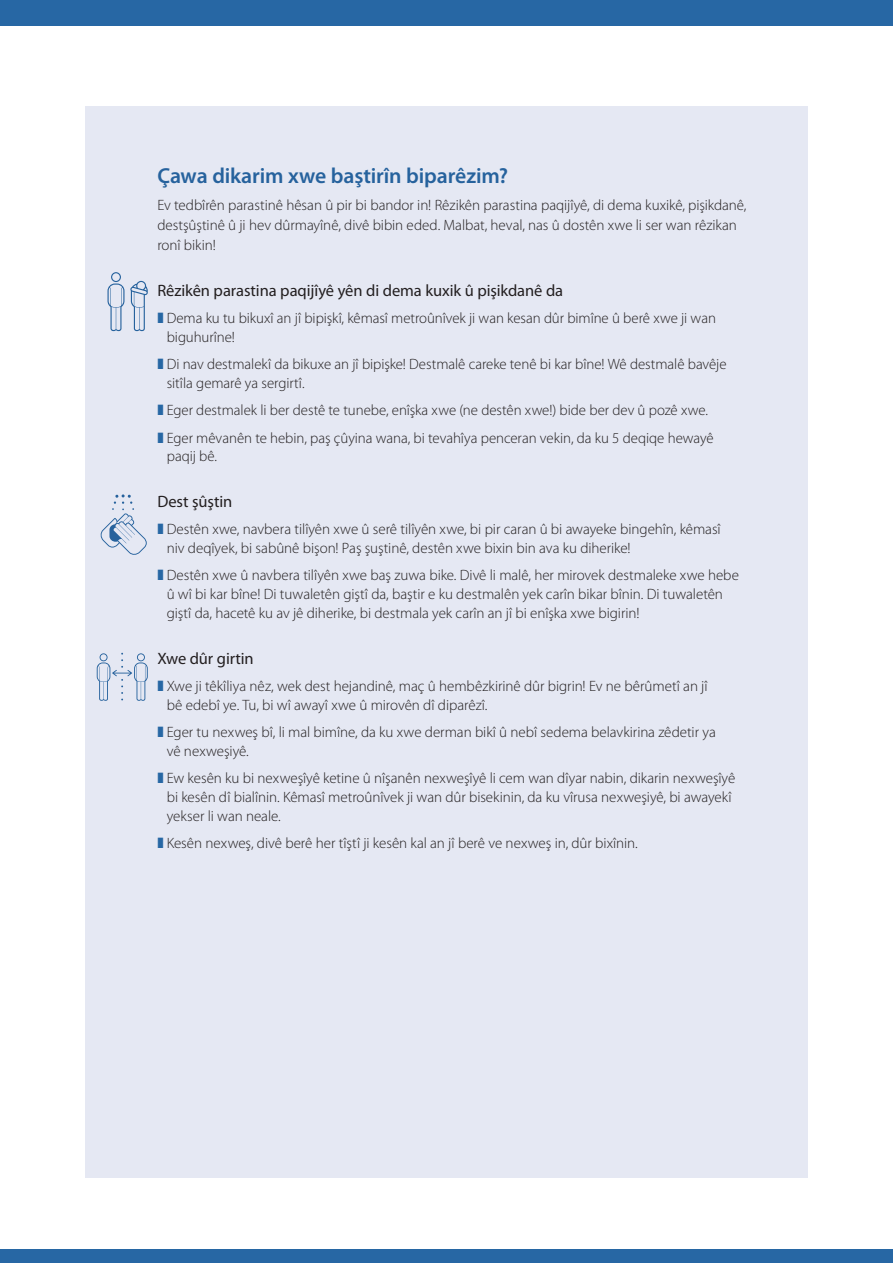
<style>
.page{position:relative;width:893px;height:1263px;background:#fff}
.page>*{position:absolute;margin:0;border:0;box-sizing:border-box;transform-origin:0 0}
.Head_1{font:600 21.75px "Myriad Pro";letter-spacing:-.01em;color:#26629d}
.Head_2{font:16.5px "Myriad Pro";letter-spacing:-.005em;color:#231f20}
.Fließ_10_aufzählung{font:300 15px/18.8px "Myriad Pro";letter-spacing:-.005em;color:#231f20}
.Fließ_10{font:300 15px/20.2px "Myriad Pro";letter-spacing:-.005em;color:#231f20}
.s1{color:#2767a4}
</style>
<div class="page">
<div style="left:0;top:0;width:893px;height:26px;background:#2767a4"></div>
<div style="left:0;top:1249px;width:893px;height:14px;background:#2767a4"></div>
<div style="left:85px;top:106px;width:723px;height:1072px;background:#e5e8f3"></div>
<svg style="left:100px;top:494px;width:47px;height:61px"></svg>
<svg style="left:130px;top:281px;width:18px;height:50px"></svg>
<svg style="left:108px;top:272px;width:16px;height:59px"></svg>
<svg style="left:97px;top:653px;width:51px;height:48px"></svg>
<p class="Head_1" style="left:157px;top:164px;width:352px">Çawa dikarim xwe baştirîn biparêzim?</p>
<p class="Fließ_10" style="left:157px;top:195px;width:591px">Ev tedbîrên parastinê hêsan û pir bi bandor in! Rêzikên parastina paqijîyê, di dema kuxikê, pişikdanê, destşûştinê û ji hev dûrmayînê, divê bibin eded. Malbat, heval, nas û dostên xwe li ser wan rêzikan ronî bikin!</p>
<p class="Head_2" style="left:157px;top:282px;width:407px">Rêzikên parastina paqijîyê yên di dema kuxik û pişikdanê da</p>
<p class="Fließ_10_aufzählung" style="left:167px;top:309px;width:551px;text-indent:-9px"><span class="s1">❚</span> Dema ku tu bikuxî an jî bipişkî, kêmasî metroûnîvek ji wan kesan dûr bimîne û berê xwe ji wan biguhurîne!</p>
<p class="Fließ_10_aufzählung" style="left:167px;top:355px;width:561px;text-indent:-9px"><span class="s1">❚</span> Di nav destmalekî da bikuxe an jî bipişke! Destmalê careke tenê bi kar bîne! Wê destmalê bavêje sitîla gemarê ya sergirtî.</p>
<p class="Fließ_10_aufzählung" style="left:157px;top:401px;width:552px"><span class="s1">❚</span> Eger destmalek li ber destê te tunebe, enîşka xwe (ne destên xwe!) bide ber dev û pozê xwe.</p>
<p class="Fließ_10_aufzählung" style="left:167px;top:428px;width:549px;text-indent:-9px"><span class="s1">❚</span> Eger mêvanên te hebin, paş çûyina wana, bi tevahîya penceran vekin, da ku 5 deqiqe hewayê paqij bê.</p>
<p class="Head_2" style="left:157px;top:493px;width:76px">Dest şûştin</p>
<p class="Fließ_10_aufzählung" style="left:167px;top:520px;width:555px;text-indent:-9px"><span class="s1">❚</span> Destên xwe, navbera tilîyên xwe û serê tilîyên xwe, bi pir caran û bi awayeke bingehîn, kêmasî niv deqîyek, bi sabûnê bişon! Paş şuştinê, destên xwe bixin bin ava ku diherike!</p>
<p class="Fließ_10_aufzählung" style="left:167px;top:566px;width:574px;text-indent:-9px"><span class="s1">❚</span> Destên xwe û navbera tilîyên xwe baş zuwa bike. Divê li malê, her mirovek destmaleke xwe hebe û wî bi kar bîne! Di tuwaletên giştî da, baştir e ku destmalên yek carîn bikar bînin. Di tuwaletên giştî da, hacetê ku av jê diherike, bi destmala yek carîn an jî bi enîşka xwe bigirin!</p>
<p class="Head_2" style="left:157px;top:649px;width:98px">Xwe dûr girtin</p>
<p class="Fließ_10_aufzählung" style="left:167px;top:677px;width:542px;text-indent:-9px"><span class="s1">❚</span> Xwe ji têkîliya nêz, wek dest hejandinê, maç û hembêzkirinê dûr bigrin! Ev ne bêrûmetî an jî bê edebî ye. Tu, bi wî awayî xwe û mirovên dî diparêzî.</p>
<p class="Fließ_10_aufzählung" style="left:167px;top:723px;width:551px;text-indent:-9px"><span class="s1">❚</span> Eger tu nexweş bî, li mal bimîne, da ku xwe derman bikî û nebî sedema belavkirina zêdetir ya vê nexweşiyê.</p>
<p class="Fließ_10_aufzählung" style="left:167px;top:769px;width:570px;text-indent:-9px"><span class="s1">❚</span> Ew kesên ku bi nexweşîyê ketine û nîşanên nexweşîyê li cem wan dîyar nabin, dikarin nexweşîyê bi kesên dî bialînin. Kêmasî metroûnîvek ji wan dûr bisekinin, da ku vîrusa nexweşiyê, bi awayekî yekser li wan neale.</p>
<p class="Fließ_10_aufzählung" style="left:157px;top:834px;width:482px"><span class="s1">❚</span> Kesên nexweş, divê berê her tîştî ji kesên kal an jî berê ve nexweş in, dûr bixînin.</p>
</div>
